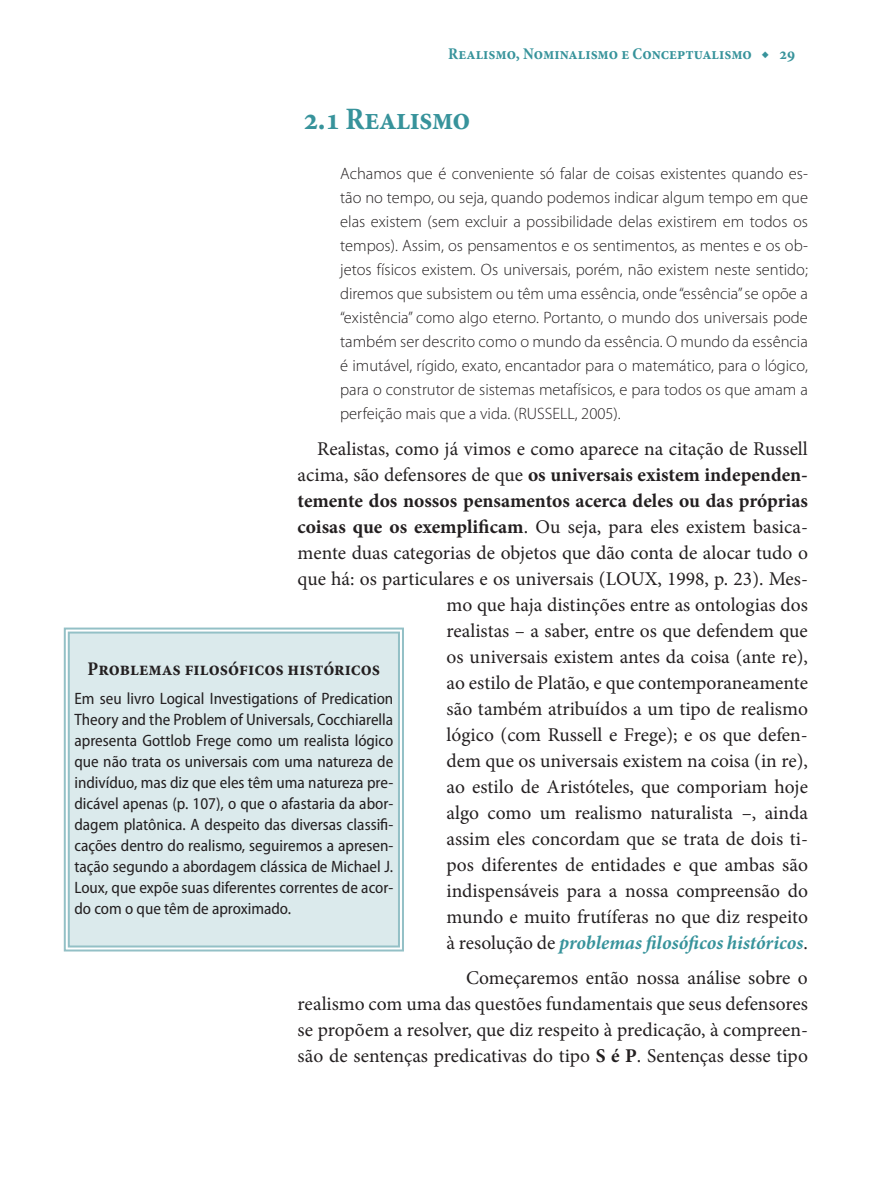
<style>
.page{position:relative;width:893px;height:1191px;background:#fff}
.page>*{position:absolute;margin:0;border:0;box-sizing:border-box;transform-origin:0 0}
.t1{font:700 condensed 31.5px "Minion Pro";letter-spacing:-.02em;color:#37939b}
.t2{font:19.5px/26px "Minion Pro";color:#231f20;text-align:right}
.t3{font:700 condensed 19.5px "Minion Pro";color:#231f20}
.t4{font:300 16.5px/24px "Myriad Pro";color:#231f20;text-align:justify}
.t5{font:semi-condensed 16.5px/21px "Myriad Pro";color:#231f20;text-align:justify}
.t6{font:700 condensed 16.5px "Minion Pro";color:#37939b}
.s1{font-weight:700}
.s2{font-weight:700;font-style:italic;color:#37939b}
</style>
<div class="page">
<svg style="left:63px;top:627px;width:341px;height:325px"></svg>
<div style="left:67px;top:630px;width:334px;height:318px;background:#dbeaec"></div>
<p class="t6" style="left:448px;top:43px;width:348px">Realismo, Nominalismo e Conceptualismo ◆ 29</p>
<h1 class="t1" style="left:303px;top:97px;width:169px">2.1 Realismo</h1>
<p class="t4" style="left:340px;top:161px;width:469px">Achamos que é conveniente só falar de coisas existentes quando es&shy;tão no tempo, ou seja, quando podemos indicar algum tempo em que elas existem (sem excluir a possibilidade delas existirem em todos os tempos). Assim, os pensamentos e os sentimentos, as mentes e os ob&shy;jetos físicos existem. Os universais, porém, não existem neste sentido; diremos que subsistem ou têm uma essência, onde “essência” se opõe a “existência” como algo eterno. Portanto, o mundo dos universais pode também ser descrito como o mundo da essência. O mundo da essência é imutável, rígido, exato, encantador para o matemático, para o lógico, para o construtor de sistemas metafísicos, e para todos os que amam a perfeição mais que a vida. (RUSSELL, 2005).</p>
<p class="t2" style="left:298px;top:436px;width:512px">Realistas, como já vimos e como aparece na citação de Russell acima, são defensores de que <span class="s1">os universais existem independen&shy;temente dos nossos pensamentos acerca deles ou das próprias coisas que os exemplificam</span>. Ou seja, para eles existem basica&shy;mente duas categorias de objetos que dão conta de alocar tudo o que há: os particulares e os universais (LOUX, 1998, p. 23). Mes&shy;mo que haja distinções entre as ontologias dos<br>realistas – a saber, entre os que defendem que<br>os universais existem antes da coisa (ante re),<br>ao estilo de Platão, e que contemporaneamente<br>são também atribuídos a um tipo de realismo<br>lógico (com Russell e Frege); e os que defen-<br>dem que os universais existem na coisa (in re),<br>ao estilo de Aristóteles, que comporiam hoje<br>algo como um realismo naturalista –, ainda<br>assim eles concordam que se trata de dois ti-<br>pos diferentes de entidades e que ambas são<br>indispensáveis para a nossa compreensão do<br>mundo e muito frutíferas no que diz respeito<br>à resolução de <span class="s2">problemas filosóficos históricos</span>.</p>
<p class="t2" style="left:298px;top:964px;width:512px;text-align:justify;text-indent:168px">Começaremos então nossa análise sobre o realismo com uma das questões fundamentais que seus defensores se propõem a resolver, que diz respeito à predicação, à compreen&shy;são de sentenças predicativas do tipo <span class="s1">S é P</span>. Sentenças desse tipo</p>
<p class="t3" style="left:87px;top:655px;width:294px">Problemas filosóficos históricos</p>
<p class="t5" style="left:74px;top:688px;width:320px">Em seu livro Logical Investigations of Predication Theory and the Problem of Universals, Cocchiarella apresenta Gottlob Frege como um realista lógico que não trata os universais com uma natureza de indivíduo, mas diz que eles têm uma natureza pre&shy;dicável apenas (p. 107), o que o afastaria da abor&shy;dagem platônica. A despeito das diversas classifi&shy;cações dentro do realismo, seguiremos a apresen&shy;tação segundo a abordagem clássica de Michael J.<br>Loux, que expõe suas diferentes correntes de acor&shy;do com o que têm de aproximado.</p>
</div>
